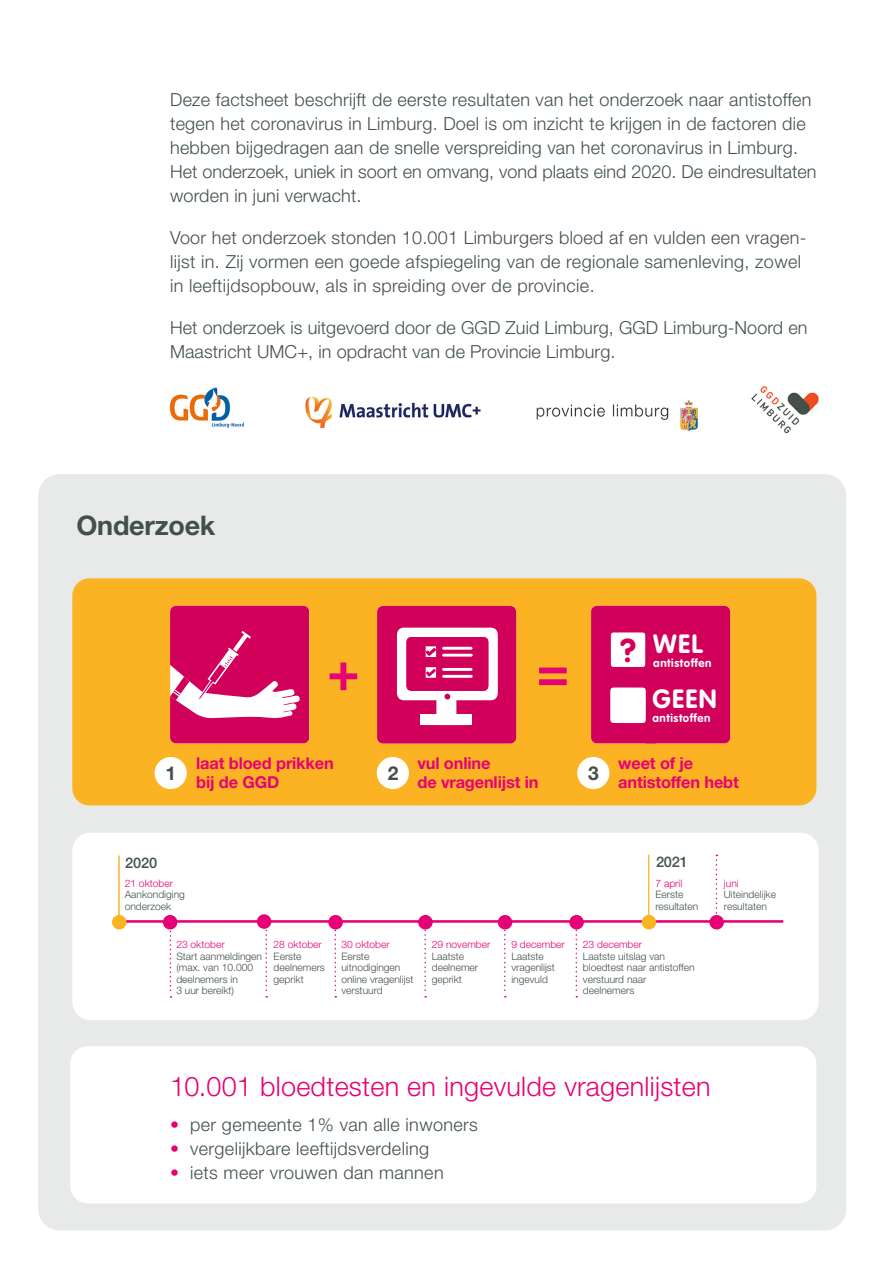
<style>
.page{position:relative;width:893px;height:1263px;background:#fff}
.page>*{position:absolute;margin:0;border:0;box-sizing:border-box;transform-origin:0 0}
.t1{font:700 54.75px "Helvetica Neue LT Std";color:#e60275}
.t2{font:700 32.55px "VAG Rounded Std";color:#d0005b}
.t3{font:300 27px "Helvetica Neue LT Std";letter-spacing:.01em;color:#e60275}
.t4{font:700 27px "Helvetica Neue LT Std";letter-spacing:-.01em;color:#42504a}
.t5{font:700 26.1px "VAG Rounded Std";letter-spacing:.05em;color:#fff}
.t6{font:700 19.2px "Helvetica Neue LT Std";color:#42504a}
.t7{font:300 18px/24px "Helvetica Neue LT Std";letter-spacing:.015em;color:#42504a}
.t8{font:700 16.35px "Helvetica Neue LT Std";letter-spacing:-.01em;color:#e60275}
.t9{font:500 14.55px "Helvetica Neue LT Std";letter-spacing:-.01em;color:#42504a}
.t10{font:700 11.4px "VAG Rounded Std";letter-spacing:.05em;color:#fff}
.t11{font:300 10.2px/11.6px "Helvetica Neue LT Std";color:#42504a}
.t12{font:300 10.2px "Helvetica Neue LT Std";color:#e60275}
.s1{color:#e60275}
</style>
<div class="page">
<img style="left:169px;top:387px;width:75px;height:41px">
<img style="left:305px;top:396px;width:176px;height:33px">
<img style="left:536px;top:399px;width:162px;height:33px">
<img style="left:751px;top:386px;width:68px;height:48px">
<div style="left:38px;top:474px;width:808px;height:756px;background:#e7eae9;border-radius:21px"></div>
<div style="left:72px;top:833px;width:747px;height:187px;background:#fff;border-radius:18px"></div>
<div style="left:72px;top:578px;width:744px;height:227px;background:#fbb323;border-radius:17px"></div>
<div style="left:70px;top:1046px;width:746px;height:157px;background:#fff;border-radius:18px"></div>
<svg style="left:377px;top:606px;width:139px;height:137px"></svg>
<div style="left:420px;top:715px;width:51px;height:10px;background:#fff"></div>
<svg style="left:170px;top:606px;width:139px;height:137px"></svg>
<svg style="left:591px;top:606px;width:139px;height:137px"></svg>
<hr style="left:119px;top:920px;width:664px;height:3px;background:#e60275">
<div style="left:112px;top:915px;width:15px;height:14px;background:#fbb323;border-radius:50%"></div>
<div style="left:709px;top:915px;width:15px;height:14px;background:#e60275;border-radius:50%"></div>
<div style="left:163px;top:915px;width:14px;height:14px;background:#e60275;border-radius:50%"></div>
<hr style="left:118px;top:855px;width:2px;height:65px;background:#fbb323">
<hr style="left:648px;top:855px;width:1px;height:65px;background:#fbb323">
<svg style="left:716px;top:855px;width:1px;height:59px"></svg>
<svg style="left:170px;top:929px;width:1px;height:69px"></svg>
<div style="left:257px;top:914px;width:14px;height:15px;background:#e60275;border-radius:50%"></div>
<svg style="left:265px;top:928px;width:2px;height:69px"></svg>
<div style="left:328px;top:915px;width:15px;height:14px;background:#e60275;border-radius:50%"></div>
<svg style="left:335px;top:929px;width:1px;height:68px"></svg>
<div style="left:418px;top:915px;width:15px;height:14px;background:#e60275;border-radius:50%"></div>
<svg style="left:424px;top:929px;width:2px;height:68px"></svg>
<div style="left:498px;top:915px;width:14px;height:14px;background:#e60275;border-radius:50%"></div>
<svg style="left:504px;top:929px;width:2px;height:68px"></svg>
<div style="left:569px;top:915px;width:15px;height:14px;background:#e60275;border-radius:50%"></div>
<svg style="left:576px;top:929px;width:1px;height:68px"></svg>
<div style="left:642px;top:915px;width:14px;height:14px;background:#fbb323;border-radius:50%"></div>
<div style="left:155px;top:757px;width:32px;height:32px;background:#fff;border-radius:50%"></div>
<div style="left:377px;top:757px;width:32px;height:32px;background:#fff;border-radius:50%"></div>
<div style="left:577px;top:757px;width:32px;height:32px;background:#fff;border-radius:50%"></div>
<p class="t7" style="left:170px;top:88px;width:643px">Deze factsheet beschrijft de eerste resultaten van het onderzoek naar antistoffen tegen het coronavirus in Limburg. Doel is om inzicht te krijgen in de factoren die hebben bijgedragen aan de snelle verspreiding van het coronavirus in Limburg.</p>
<p class="t7" style="left:170px;top:160px;width:648px">Het onderzoek, uniek in soort en omvang, vond plaats eind 2020. De eindresultaten worden in juni verwacht.</p>
<p class="t7" style="left:170px;top:226px;width:638px">Voor het onderzoek stonden 10.001 Limburgers bloed af en vulden een vragen&shy;lijst in. Zij vormen een goede afspiegeling van de regionale samenleving, zowel in leeftijdsopbouw, als in spreiding over de provincie.</p>
<p class="t7" style="left:170px;top:316px;width:639px">Het onderzoek is uitgevoerd door de GGD Zuid Limburg, GGD Limburg-Noord en<br>Maastricht UMC+, in opdracht van de Provincie Limburg.</p>
<p class="t4" style="left:77px;top:509px;width:140px">Onderzoek</p>
<p class="t1" style="left:327px;top:637px;width:34px">+</p>
<p class="t1" style="left:536px;top:637px;width:34px">=</p>
<p class="t2" style="left:621px;top:631px;width:17px">?</p>
<p class="t5" style="left:653px;top:629px;width:51px">WEL</p>
<p class="t10" style="left:653px;top:656px;width:60px">antistoffen</p>
<p class="t5" style="left:652px;top:684px;width:66px">GEEN</p>
<p class="t10" style="left:652px;top:711px;width:60px">antistoffen</p>
<p class="t8" style="left:196px;top:753px;width:139px">laat bloed prikken</p>
<p class="t8" style="left:196px;top:772px;width:84px">bij de GGD</p>
<p class="t8" style="left:418px;top:753px;width:74px">vul online</p>
<p class="t8" style="left:418px;top:772px;width:123px">de vragenlijst in</p>
<p class="t6" style="left:166px;top:761px;width:12px">1</p>
<p class="t6" style="left:388px;top:761px;width:12px">2</p>
<p class="t6" style="left:588px;top:761px;width:12px">3</p>
<p class="t8" style="left:618px;top:753px;width:77px">weet of je</p>
<p class="t8" style="left:618px;top:772px;width:122px">antistoffen hebt</p>
<p class="t9" style="left:125px;top:854px;width:34px">2020</p>
<p class="t9" style="left:656px;top:853px;width:34px">2021</p>
<p class="t12" style="left:125px;top:877px;width:50px">21 oktober</p>
<p class="t11" style="left:125px;top:889px;width:62px">Aankondiging</p>
<p class="t11" style="left:125px;top:900px;width:48px">onderzoek</p>
<p class="t12" style="left:176px;top:938px;width:50px">23 oktober</p>
<p class="t11" style="left:176px;top:950px;width:87px">Start aanmeldingen (max. van 10.000 deelnemers in</p>
<p class="t11" style="left:176px;top:985px;width:59px">3 uur bereikt)</p>
<p class="t12" style="left:274px;top:938px;width:50px">28 oktober</p>
<p class="t11" style="left:274px;top:950px;width:29px">Eerste</p>
<p class="t11" style="left:274px;top:962px;width:53px">deelnemers</p>
<p class="t11" style="left:274px;top:973px;width:32px">geprikt</p>
<p class="t12" style="left:341px;top:938px;width:50px">30 oktober</p>
<p class="t11" style="left:341px;top:950px;width:29px">Eerste</p>
<p class="t11" style="left:341px;top:962px;width:61px">uitnodigingen</p>
<p class="t11" style="left:341px;top:973px;width:74px">online vragenlijst verstuurd</p>
<p class="t12" style="left:432px;top:938px;width:60px">29 november</p>
<p class="t11" style="left:432px;top:950px;width:34px">Laatste</p>
<p class="t11" style="left:432px;top:962px;width:48px">deelnemer</p>
<p class="t11" style="left:432px;top:973px;width:32px">geprikt</p>
<p class="t12" style="left:511px;top:938px;width:55px">9 december</p>
<p class="t11" style="left:511px;top:950px;width:34px">Laatste</p>
<p class="t11" style="left:511px;top:962px;width:45px">vragenlijst</p>
<p class="t11" style="left:511px;top:973px;width:38px">ingevuld</p>
<p class="t12" style="left:655px;top:877px;width:28px">7 april</p>
<p class="t11" style="left:655px;top:889px;width:29px">Eerste</p>
<p class="t11" style="left:655px;top:900px;width:44px">resultaten</p>
<p class="t12" style="left:583px;top:938px;width:61px">23 december</p>
<p class="t11" style="left:583px;top:950px;width:84px">Laatste uitslag van</p>
<p class="t11" style="left:583px;top:962px;width:113px">bloedtest naar antistoffen</p>
<p class="t11" style="left:583px;top:973px;width:65px">verstuurd naar</p>
<p class="t11" style="left:583px;top:985px;width:53px">deelnemers</p>
<p class="t12" style="left:724px;top:877px;width:16px">juni</p>
<p class="t11" style="left:724px;top:889px;width:54px">Uiteindelijke resultaten</p>
<p class="t3" style="left:170px;top:1070px;width:542px">10.001 bloedtesten en ingevulde vragenlijsten</p>
<p class="t7" style="left:170px;top:1112px;width:309px"><span class="s1">•</span> per gemeente 1% van alle inwoners</p>
<p class="t7" style="left:170px;top:1136px;width:260px"><span class="s1">•</span> vergelijkbare leeftijdsverdeling</p>
<p class="t7" style="left:170px;top:1160px;width:275px"><span class="s1">•</span> iets meer vrouwen dan mannen</p>
</div>
